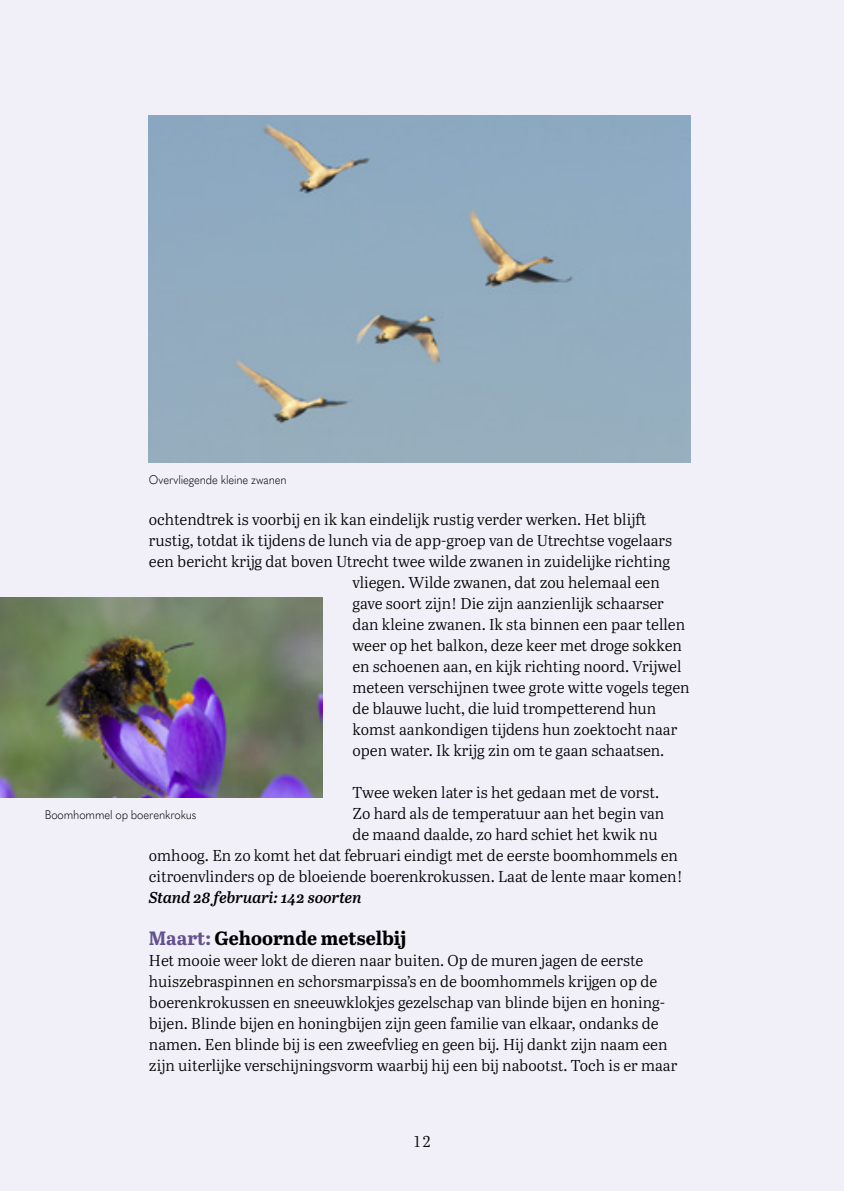
<style>
.page{position:relative;width:844px;height:1191px;background:#fff}
.page>*{position:absolute;margin:0;border:0;box-sizing:border-box;transform-origin:0 0}
.t1{font:700 19.25px "Abril Text";color:#000}
.t2{font:15.75px/21px "Abril Text Lt";color:#000}
.t3{font:italic 600 15.75px "Abril Text";color:#000}
.t4{font:300 12.25px "Quasimoda";letter-spacing:-.01em;color:#000;scale:.9 1}
.s1{color:#63508f}
</style>
<div class="page">
<div style="left:0;top:0;width:843px;height:1191px;background:#f1eff7"></div>
<img style="left:0;top:597px;width:322px;height:200px">
<div style="left:149px;top:116px;width:541px;height:346px;background:#91acc0"></div>
<p class="t4" style="left:149px;top:470px;width:155px">Overvliegende kleine zwanen</p>
<p class="t2" style="left:149px;top:508px;width:499px">ochtendtrek is voorbij en ik kan eindelijk rustig verder werken. Het blijft</p>
<p class="t2" style="left:149px;top:529px;width:524px">rustig, totdat ik tijdens de lunch via de app-groep van de Utrechtse vogelaars</p>
<p class="t2" style="left:149px;top:550px;width:523px">een bericht krijg dat boven Utrecht twee wilde zwanen in zuidelijke richting</p>
<p class="t2" style="left:352px;top:571px;width:309px">vliegen. Wilde zwanen, dat zou helemaal een</p>
<p class="t2" style="left:352px;top:592px;width:313px">gave soort zijn! Die zijn aanzienlijk schaarser</p>
<p class="t2" style="left:352px;top:613px;width:334px">dan kleine zwanen. Ik sta binnen een paar tellen</p>
<p class="t2" style="left:352px;top:634px;width:331px">weer op het balkon, deze keer met droge sokken</p>
<p class="t2" style="left:352px;top:655px;width:330px">en schoenen aan, en kijk richting noord. Vrijwel</p>
<p class="t2" style="left:352px;top:676px;width:338px">meteen verschijnen twee grote witte vogels tegen</p>
<p class="t2" style="left:352px;top:697px;width:305px">de blauwe lucht, die luid trompetterend hun</p>
<p class="t2" style="left:352px;top:718px;width:326px">komst aankondigen tijdens hun zoektocht naar</p>
<p class="t2" style="left:352px;top:739px;width:313px">open water. Ik krijg zin om te gaan schaatsen.</p>
<p class="t2" style="left:352px;top:781px;width:308px">Twee weken later is het gedaan met de vorst.</p>
<p class="t2" style="left:352px;top:802px;width:313px">Zo hard als de temperatuur aan het begin van</p>
<p class="t2" style="left:352px;top:823px;width:307px">de maand daalde, zo hard schiet het kwik nu</p>
<p class="t2" style="left:149px;top:844px;width:530px">omhoog. En zo komt het dat februari eindigt met de eerste boomhommels en</p>
<p class="t2" style="left:149px;top:865px;width:535px">citroenvlinders op de bloeiende boerenkrokussen. Laat de lente maar komen!</p>
<p class="t3" style="left:149px;top:886px;width:214px">Stand 28 februari: 142 soorten</p>
<p class="t1" style="left:149px;top:924px;width:259px"><span class="s1">Maart:</span> Gehoornde metselbij</p>
<p class="t2" style="left:149px;top:949px;width:529px">Het mooie weer lokt de dieren naar buiten. Op de muren jagen de eerste huiszebraspinnen en schorsmarpissa’s en de boomhommels krijgen op de boerenkrokussen en sneeuwklokjes gezelschap van blinde bijen en honing&shy;bijen. Blinde bijen en honingbijen zijn geen familie van elkaar, ondanks de namen. Een blinde bij is een zweefvlieg en geen bij. Hij dankt zijn naam een zijn uiterlijke verschijningsvorm waarbij hij een bij nabootst. Toch is er maar</p>
<p class="t4" style="left:45px;top:805px;width:170px">Boomhommel op boerenkrokus</p>
<p class="t2" style="left:412px;top:1130px;width:20px">12</p>
</div>
